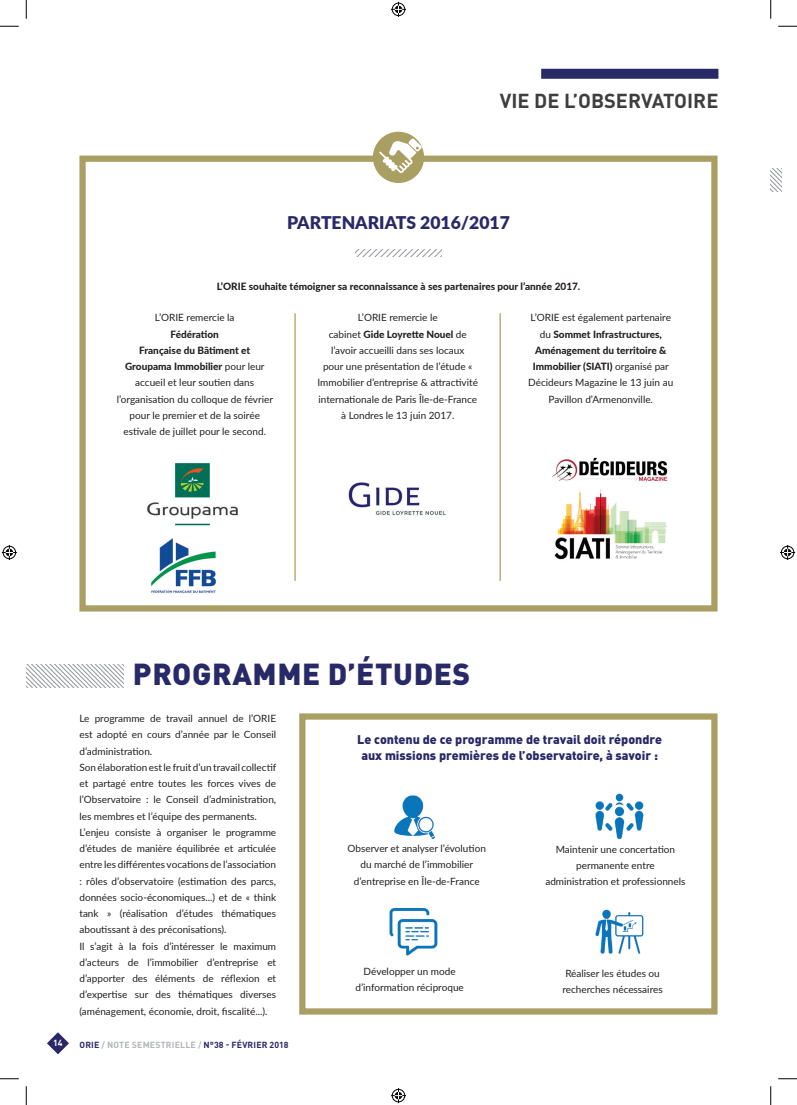
<style>
.page{position:relative;width:797px;height:1105px;background:#fff}
.page>*{position:absolute;margin:0;border:0;box-sizing:border-box;transform-origin:0 0}
.t1{font:900 30px "DIN Pro";letter-spacing:.02em;color:#282967}
.t2{font:700 20px "DIN Pro";color:#3e3e3f}
.t3{font:900 17.5px "Lato";color:#282967}
.t4{font:900 12.5px/16.2px "DIN Pro";color:#282967;text-align:center}
.t5{font:10px/16.2px "Lato";color:#231f20;text-align:center}
.t6{font:800 10px "Lato";color:#231f20}
.t7{font:700 8.75px "DIN Pro";letter-spacing:.02em;color:#2a2769}
.t8{font:700 8.75px "DIN Pro";color:#fff}
.s1{font-weight:800}
.s2{color:#b2b4b6}
</style>
<div class="page">
<svg style="left:47px;top:1032px;width:22px;height:22px"></svg>
<div style="left:299px;top:713px;width:418px;height:301px;background:#fff;border:6px solid #a99f63"></div>
<div style="left:79px;top:156px;width:638px;height:455px;border:6px solid #a99f63"></div>
<svg style="left:356px;top:249px;width:85px;height:8px"></svg>
<img style="left:151px;top:538px;width:65px;height:56px">
<img style="left:147px;top:463px;width:91px;height:63px">
<hr style="left:294px;top:313px;width:2px;height:268px;background:#a99f63">
<hr style="left:499px;top:313px;width:2px;height:268px;background:#a99f63">
<img style="left:348px;top:482px;width:98px;height:33px">
<img style="left:552px;top:457px;width:116px;height:103px">
<svg style="left:26px;top:664px;width:97px;height:23px"></svg>
<img style="left:394px;top:795px;width:41px;height:44px">
<img style="left:389px;top:908px;width:49px;height:48px">
<img style="left:595px;top:909px;width:49px;height:45px">
<img style="left:595px;top:793px;width:49px;height:47px">
<div style="left:373px;top:132px;width:51px;height:51px;background:#a99f63;border-radius:50%"></div>
<svg style="left:379px;top:138px;width:43px;height:35px"></svg>
<div style="left:541px;top:69px;width:177px;height:10px;background:#282967"></div>
<svg style="left:770px;top:168px;width:11px;height:23px"></svg>
<svg style="left:0;top:25px;width:19px;height:2px"></svg>
<svg style="left:778px;top:25px;width:19px;height:2px"></svg>
<svg style="left:0;top:1078px;width:19px;height:1px"></svg>
<svg style="left:778px;top:1078px;width:19px;height:1px"></svg>
<svg style="left:25px;top:0;width:2px;height:19px"></svg>
<svg style="left:25px;top:1086px;width:2px;height:19px"></svg>
<svg style="left:770px;top:0;width:1px;height:19px"></svg>
<svg style="left:770px;top:1086px;width:1px;height:19px"></svg>
<svg style="left:391px;top:2px;width:15px;height:15px"></svg>
<svg style="left:391px;top:1088px;width:15px;height:15px"></svg>
<svg style="left:2px;top:545px;width:15px;height:15px"></svg>
<svg style="left:780px;top:545px;width:15px;height:15px"></svg>
<h2 class="t2" style="left:500px;top:84px;width:220px">VIE DE L’OBSERVATOIRE</h2>
<h3 class="t3" style="left:287px;top:210px;width:224px">PARTENARIATS 2016/2017</h3>
<p class="t6" style="left:217px;top:279px;width:365px">L’ORIE souhaite témoigner sa reconnaissance à ses partenaires pour l’année 2017.</p>
<p class="t5" style="left:155px;top:309px;width:81px">L’ORIE remercie la</p>
<p class="t5" style="left:117px;top:325px;width:158px"><span class="s1">Fédération<br>Française du Bâtiment et<br>Groupama Immobilier</span> pour leur accueil et leur soutien dans l’organisation du colloque de février pour le premier et de la soirée estivale de juillet pour le second.</p>
<p class="t5" style="left:317px;top:309px;width:162px">L’ORIE remercie le<br>cabinet <span class="s1">Gide Loyrette Nouel</span> de l’avoir accueilli dans ses locaux<br>pour une présentation de l’étude «<br>Immobilier d’entreprise &amp; attractivité internationale de Paris Île-de-France à Londres le 13 juin 2017.</p>
<p class="t5" style="left:528px;top:309px;width:146px">L’ORIE est également partenaire du <span class="s1">Sommet Infrastructures,<br>Aménagement du territoire &amp;<br>Immobilier (SIATI)</span> organisé par<br>Décideurs Magazine le 13 juin au<br>Pavillon d’Armenonville.</p>
<h1 class="t1" style="left:133px;top:649px;width:339px">PROGRAMME D’ÉTUDES</h1>
<p class="t5" style="left:79px;top:710px;width:198px;text-align:left">Le programme de travail annuel de l’ORIE est adopté en cours d’année par le Conseil d’administration.<br>Son élaboration est le fruit d’un travail collectif et partagé entre toutes les forces vives de l’Observatoire : le Conseil d’administration, les membres et l’équipe des permanents.<br>L’enjeu consiste à organiser le programme d’études de manière équilibrée et articulée entre les différentes vocations de l’association : rôles d’observatoire (estimation des parcs, données socio-économiques...) et de « think tank » (réalisation d’études thématiques aboutissant à des préconisations).<br>Il s’agit à la fois d’intéresser le maximum d’acteurs de l’immobilier d’entreprise et d’apporter des éléments de réflexion et d’expertise sur des thématiques diverses (aménagement, économie, droit, fiscalité...).</p>
<p class="t8" style="left:53px;top:1036px;width:11px">14</p>
<p class="t7" style="left:79px;top:1038px;width:211px">ORIE <span class="s2">/ NOTE SEMESTRIELLE /</span> N°38 - FÉVRIER 2018</p>
<p class="t4" style="left:357px;top:730px;width:306px">Le contenu de ce programme de travail doit répondre aux missions premières de l’observatoire, à savoir :</p>
<p class="t5" style="left:347px;top:840px;width:140px">Observer et analyser l’évolution du marché de l’immobilier d’entreprise en Île-de-France</p>
<p class="t5" style="left:545px;top:840px;width:141px">Maintenir une concertation permanente entre administration et professionnels</p>
<p class="t5" style="left:355px;top:963px;width:110px">Développer un mode d’information réciproque</p>
<p class="t5" style="left:562px;top:964px;width:102px;text-align:left">Réaliser les études ou recherches nécessaires</p>
</div>
